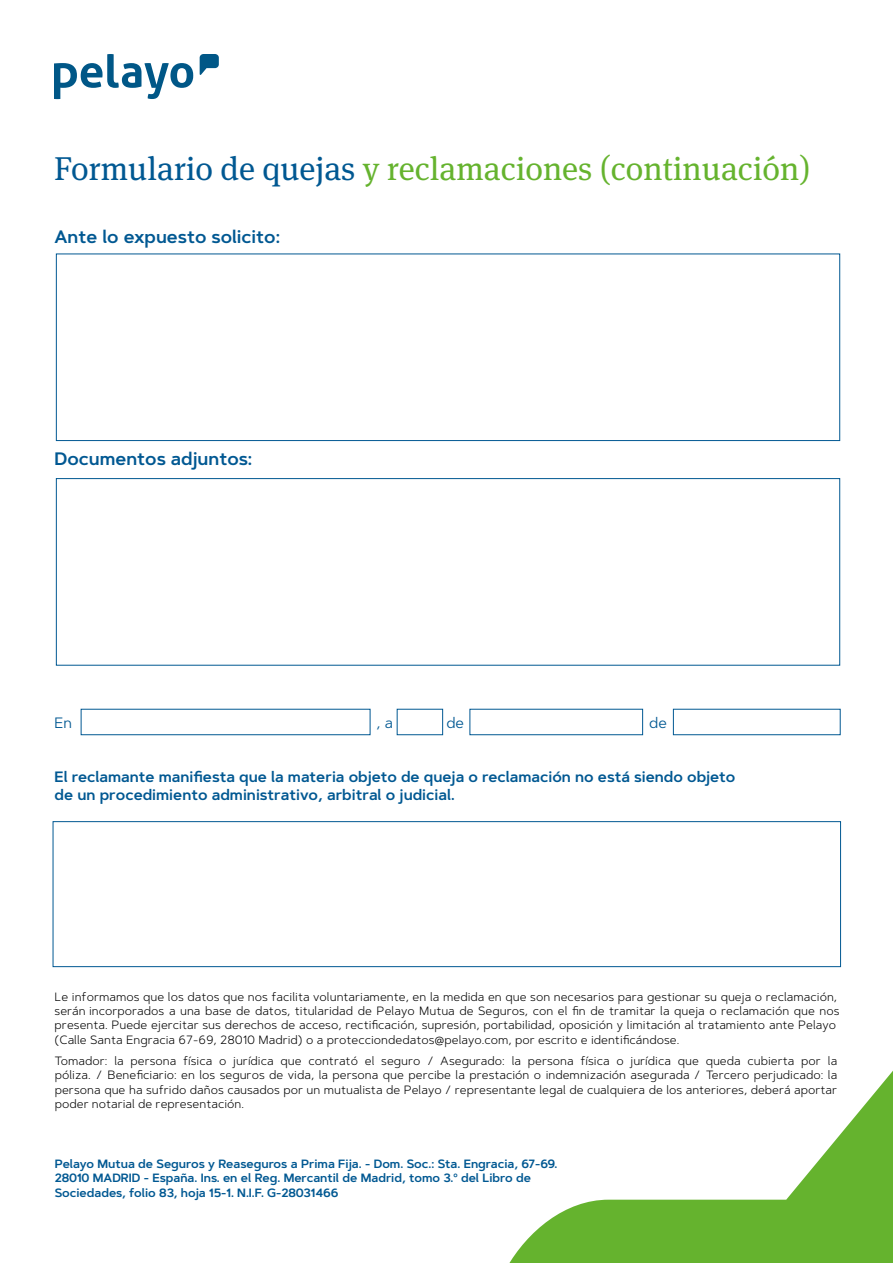
<style>
.page{position:relative;width:893px;height:1263px;background:#fff}
.page>*{position:absolute;margin:0;border:0;box-sizing:border-box;transform-origin:0 0}
.t1{font:33px "Meta Serif Pro";color:#65b32e}
.t2{font:600 18px "Artegra Sans";color:#005892}
.t3{font:600 15px/18px "Artegra Sans";color:#005892}
.t4{font:15px "Artegra Sans";color:#005892}
.t5{font:300 12px/14.5px "Artegra Sans";color:#000}
.t6{font:600 12px/14.4px "Artegra Sans";color:#005892}
.s1{color:#005892}
</style>
<div class="page">
<div style="left:53px;top:821px;width:788px;height:146px;border:1px solid #005892"></div>
<svg style="left:509px;top:1071px;width:384px;height:192px"></svg>
<svg style="left:54px;top:54px;width:139px;height:45px"></svg>
<svg style="left:200px;top:54px;width:19px;height:21px"></svg>
<div style="left:56px;top:478px;width:784px;height:187px;border:1px solid #005892"></div>
<div style="left:56px;top:254px;width:784px;height:187px;border:1px solid #005892"></div>
<h1 class="t1" style="left:54px;top:145px;width:758px"><span class="s1">Formulario de quejas</span> y reclamaciones (continuación)</h1>
<h2 class="t2" style="left:55px;top:224px;width:227px">Ante lo expuesto solicito:</h2>
<h2 class="t2" style="left:55px;top:445px;width:199px">Documentos adjuntos:</h2>
<p class="t4" style="left:55px;top:712px;width:19px">En</p>
<p class="t4" style="left:376px;top:712px;width:18px">, a</p>
<p class="t4" style="left:446px;top:712px;width:19px">de</p>
<p class="t4" style="left:649px;top:712px;width:19px">de</p>
<p class="t3" style="left:55px;top:768px;width:682px">El reclamante manifiesta que la materia objeto de queja o reclamación no está siendo objeto de un procedimiento administrativo, arbitral o judicial.</p>
<p class="t5" style="left:55px;top:989px;width:786px">Le informamos que los datos que nos facilita voluntariamente, en la medida en que son necesarios para gestionar su queja o reclamación, serán incorporados a una base de datos, titularidad de Pelayo Mutua de Seguros, con el fin de tramitar la queja o reclamación que nos presenta. Puede ejercitar sus derechos de acceso, rectificación, supresión, portabilidad, oposición y limitación al tratamiento ante Pelayo (Calle Santa Engracia 67-69, 28010 Madrid) o a protecciondedatos@pelayo.com, por escrito e identificándose.</p>
<p class="t5" style="left:55px;top:1053px;width:784px;text-align:justify">Tomador: la persona física o jurídica que contrató el seguro / Asegurado: la persona física o jurídica que queda cubierta por la póliza. / Beneficiario: en los seguros de vida, la persona que percibe la prestación o indemnización asegurada / Tercero perjudicado: la persona que ha sufrido daños causados por un mutualista de Pelayo / representante legal de cualquiera de los anteriores, deberá aportar poder notarial de representación.</p>
<p class="t6" style="left:55px;top:1156px;width:504px">Pelayo Mutua de Seguros y Reaseguros a Prima Fija. - Dom. Soc.: Sta. Engracia, 67-69.<br>28010 MADRID - España. Ins. en el Reg. Mercantil de Madrid, tomo 3.º del Libro de<br>Sociedades, folio 83, hoja 15-1. N.I.F. G-28031466</p>
</div>
